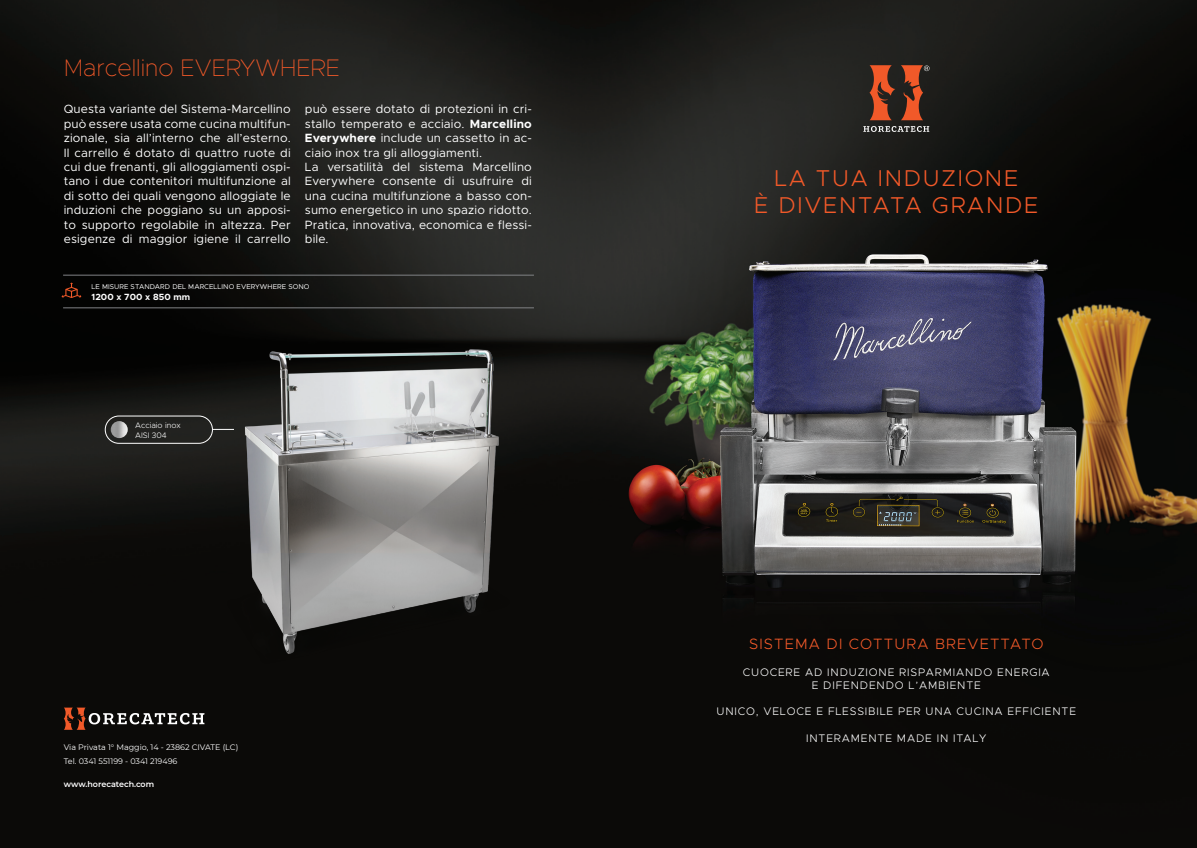
<style>
.page{position:relative;width:1197px;height:848px;background:#fff}
.page>*{position:absolute;margin:0;border:0;box-sizing:border-box;transform-origin:0 0}
.t1{font:100 24px "Metropolis";color:#f15929}
.t2{font:300 23px/27.6px "Metropolis";letter-spacing:.075em;color:#f15929;text-align:center}
.t3{font:300 15px "Metropolis";letter-spacing:.075em;color:#f15929}
.t4{font:12px/14.4px "Metropolis";letter-spacing:.01em;color:#fff;text-align:justify}
.t5{font:300 11px/13.2px "Metropolis";letter-spacing:.075em;color:#fff;text-align:center}
.t6{font:700 9px "Metropolis";letter-spacing:.01em;color:#fff}
.t7{font:8px/14px "Montserrat";color:#fff}
.t8{font:600 8px "Montserrat";color:#fff}
.t9{font:300 8px/9.6px "Metropolis";color:#fff}
.t10{font:7px "Metropolis";letter-spacing:.01em;color:#fff}
.s1{font-weight:700}
</style>
<div class="page">
<img style="left:0;top:0;width:1196px;height:848px">
<svg style="left:61px;top:282px;width:20px;height:16px"></svg>
<hr style="left:63px;top:308px;width:471px;height:1px;background:#808285">
<hr style="left:63px;top:275px;width:471px;height:1px;background:#808285">
<svg style="left:64px;top:707px;width:140px;height:22px;background:#4f413c"></svg>
<img style="left:128px;top:311px;width:484px;height:401px">
<div style="left:105px;top:416px;width:107px;height:27px;border:1px solid #fff;border-radius:14px"></div>
<svg style="left:212px;top:429px;width:22px;height:1px"></svg>
<img style="left:111px;top:421px;width:17px;height:17px;border-radius:9px">
<svg style="left:863px;top:126px;width:66px;height:6px"></svg>
<svg style="left:869px;top:65px;width:60px;height:55px;background:#7d3a23"></svg>
<h1 class="t1" style="left:64px;top:53px;width:277px">Marcellino EVERYWHERE</h1>
<p class="t4" style="left:64px;top:102px;width:228px">Questa variante del Sistema-Marcellino può essere usata come cucina multifun&shy;zionale, sia all’interno che all’esterno.<br>Il carrello é dotato di quattro ruote di cui due frenanti, gli alloggiamenti ospi&shy;tano i due contenitori multifunzione al di sotto dei quali vengono alloggiate le induzioni che poggiano su un apposi&shy;to supporto regolabile in altezza. Per esigenze di maggior igiene il carrello</p>
<p class="t4" style="left:305px;top:102px;width:228px;text-align:left">può essere dotato di protezioni in cri&shy;stallo temperato e acciaio. <span class="s1">Marcellino Everywhere</span> include un cassetto in ac&shy;ciaio inox tra gli alloggiamenti.<br>La versatilità del sistema Marcellino Everywhere consente di usufruire di una cucina multifunzione a basso con&shy;sumo energetico in uno spazio ridotto.<br>Pratica, innovativa, economica e flessi&shy;bile.</p>
<p class="t10" style="left:91px;top:282px;width:219px">LE MISURE STANDARD DEL MARCELLINO EVERYWHERE SONO</p>
<p class="t6" style="left:91px;top:291px;width:100px">1200 x 700 x 850 mm</p>
<p class="t9" style="left:135px;top:420px;width:47px">Acciaio inox<br>AISI 304</p>
<p class="t7" style="left:64px;top:739px;width:176px">Via Privata 1° Maggio, 14 - 23862 CIVATE (LC)<br>Tel. 0341 551199 - 0341 219496</p>
<p class="t8" style="left:64px;top:778px;width:92px">www.horecatech.com</p>
<h2 class="t2" style="left:754px;top:164px;width:286px">LA TUA INDUZIONE<br>È DIVENTATA GRANDE</h2>
<p class="t3" style="left:749px;top:634px;width:296px">SISTEMA DI COTTURA BREVETTATO</p>
<p class="t5" style="left:742px;top:665px;width:308px">CUOCERE AD INDUZIONE RISPARMIANDO ENERGIA<br>E DIFENDENDO L’AMBIENTE</p>
<p class="t5" style="left:716px;top:705px;width:361px">UNICO, VELOCE E FLESSIBILE PER UNA CUCINA EFFICIENTE</p>
<p class="t5" style="left:806px;top:731px;width:182px">INTERAMENTE MADE IN ITALY</p>
</div>
